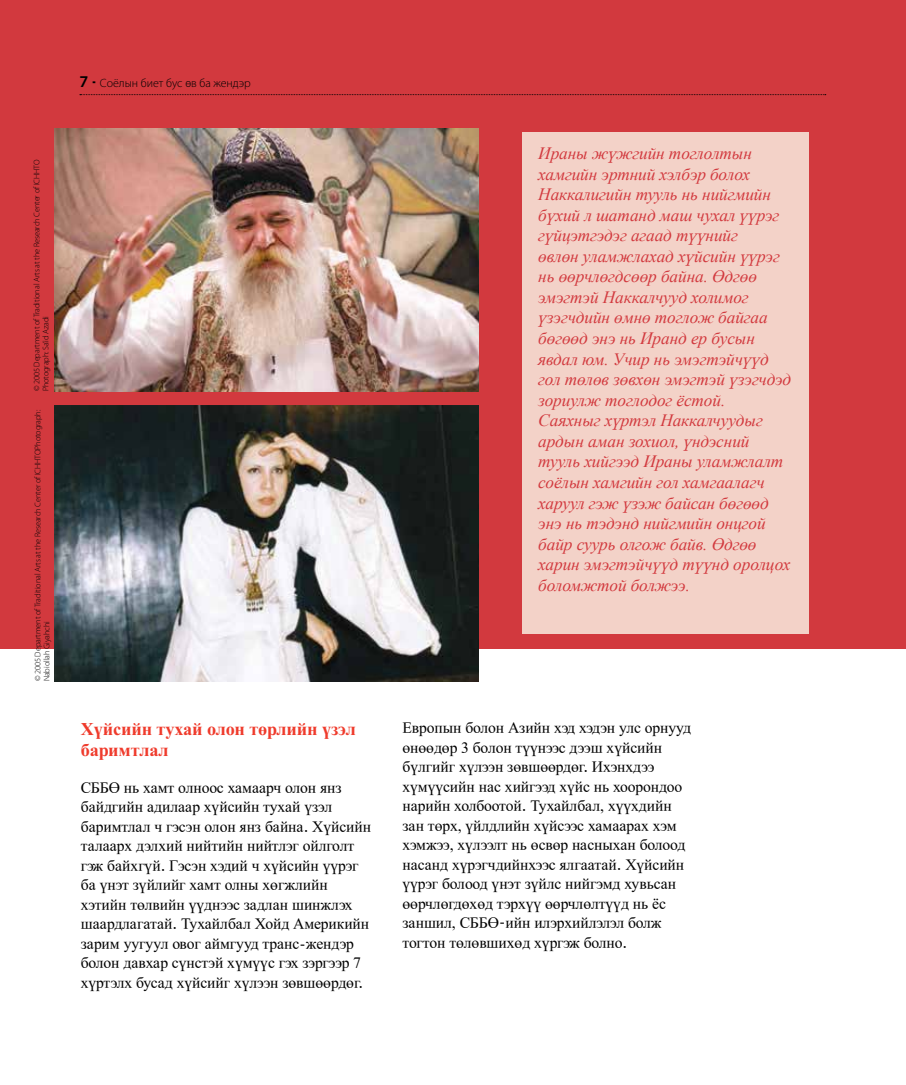
<style>
.page{position:relative;width:906px;height:1085px;background:#fff}
.page>*{position:absolute;margin:0;border:0;box-sizing:border-box;transform-origin:0 0}
.t1{font:700 19.5px/21px "UKIJ Nasq";letter-spacing:-.01em;color:#ef3b2c}
.t2{font:italic 17.25px/20.5px "Times New Roman";letter-spacing:-.005em;color:#d2393e}
.t3{font:16.05px/19.5px "UKIJ Tuz Basma";letter-spacing:-.005em;color:#000}
.t4{font:300 12px "Myriad Pro";color:#000}
.t5{font:300 8.25px/9px "Myriad Pro";letter-spacing:-.01em;color:#000}
.s1{font-weight:600;font-size:16.5px}
.s2{font-family:"UKIJ Tuz Basma";font-weight:400;font-size:18px}
.s3{font-family:"DIN Pro";font-size:12.3px}
</style>
<div class="page">
<div style="left:0;top:0;width:906px;height:648px;background:#d2393e"></div>
<svg style="left:80px;top:94px;width:746px;height:1px"></svg>
<img style="left:54px;top:129px;width:425px;height:262px">
<img style="left:54px;top:406px;width:425px;height:275px">
<div style="left:522px;top:132px;width:286px;height:501px;background:#f3d2c8"></div>
<p class="t5" style="left:33px;top:391px;width:233px;rotate:-90deg">© 2005 Department of Traditional Arts at the Research Center of ICHHTO<br>Photograph: Sa’id Azadi</p>
<p class="t5" style="left:33px;top:681px;width:273px;rotate:-90deg">© 2005 Department of Traditional Arts at the Research Center of ICHHTOPhotograph:<br>Nabiollah Giyahchi</p>
<p class="t4" style="left:79px;top:76px;width:173px"><span class="s1">7</span> <span class="s2">᠊</span> Соёлын биет бус <span class="s3">ө</span>в ба жендэр</p>
<p class="t1" style="left:81px;top:720px;width:277px">Хүйсийн тухай олон төрлийн үзэл баримтлал</p>
<p class="t3" style="left:81px;top:779px;width:292px">СББӨ нь хамт олноос хамаарч олон янз байдгийн адилаар хүйсийн тухай үзэл баримтлал ч гэсэн олон янз байна. Хүйсийн талаарх дэлхий нийтийн нийтлэг ойлголт гэж байхгүй. Гэсэн хэдий ч хүйсийн үүрэг ба үнэт зүйлийг хамт олны хөгжлийн хэтийн төлвийн үүднээс задлан шинжлэх шаардлагатай. Тухайлбал Хойд Америкийн зарим уугуул овог аймгууд транс-жендэр болон давхар сүнстэй хүмүүс гэх зэргээр 7 хүртэлх бусад хүйсийг хүлээн зөвшөөрдөг.</p>
<p class="t2" style="left:538px;top:142px;width:254px">Ираны жүжгийн тоглолтын хамгийн эртний хэлбэр болох<br>Наккалигийн тууль нь нийгмийн бүхий л шатанд маш чухал үүрэг гүйцэтгэдэг агаад түүнийг<br>өвлөн уламжлахад хүйсийн үүрэг нь өөрчлөгдсөөр байна. Өдгөө эмэгтэй Наккалчууд холимог үзэгчдийн өмнө тоглож байгаа бөгөөд энэ нь Иранд ер бусын явдал юм. Учир нь эмэгтэйчүүд гол төлөв зөвхөн эмэгтэй үзэгчдэд зориулж тоглодог ёстой.<br>Саяхныг хүртэл Наккалчуудыг ардын аман зохиол, үндэсний тууль хийгээд Ираны уламжлалт соёлын хамгийн гол хамгаалагч харуул гэж үзэж байсан бөгөөд энэ нь тэдэнд нийгмийн онцгой байр суурь олгож байв. Өдгөө харин эмэгтэйчүүд түүнд оролцох боломжтой болжээ.</p>
<p class="t3" style="left:402px;top:720px;width:290px">Европын болон Азийн хэд хэдэн улс орнууд өнөөдөр 3 болон түүнээс дээш хүйсийн бүлгийг хүлээн зөвшөөрдөг. Ихэнхдээ хүмүүсийн нас хийгээд хүйс нь хоорондоо нарийн холбоотой. Тухайлбал, хүүхдийн зан төрх, үйлдлийн хүйсээс хамаарах хэм хэмжээ, хүлээлт нь өсвөр насныхан болоод насанд хүрэгчдийнхээс ялгаатай. Хүйсийн үүрэг болоод үнэт зүйлс нийгэмд хувьсан өөрчлөгдөхөд тэрхүү өөрчлөлтүүд нь ёс заншил, СББӨ-ийн илэрхийлэлэл болж тогтон төлөвшихөд хүргэж болно.</p>
</div>
